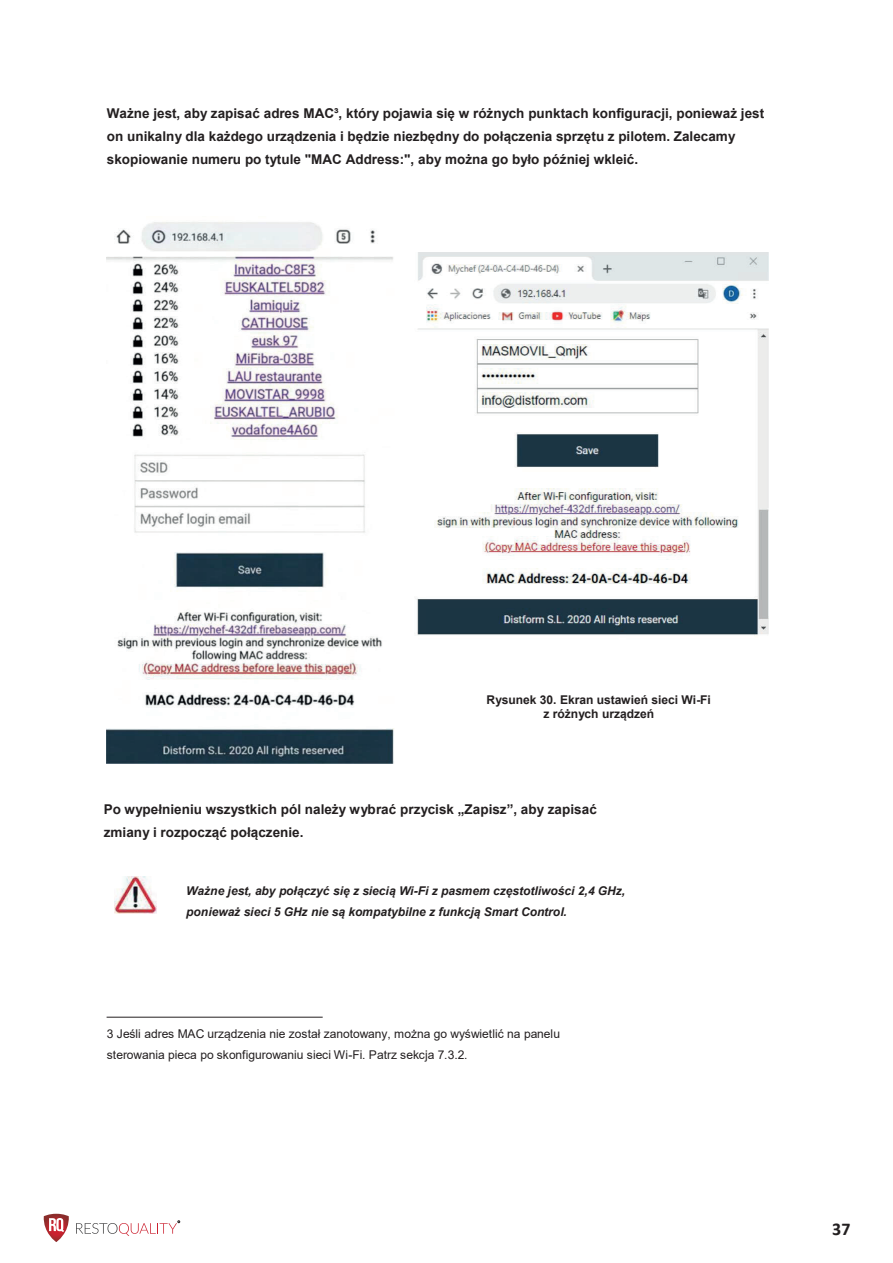
<style>
.page{position:relative;width:893px;height:1263px;background:#fff}
.page>*{position:absolute;margin:0;border:0;box-sizing:border-box;transform-origin:0 0}
.t1{font:700 18px "Calibri";color:#231f20}
.t2{font:700 13.5px/23.2px "Arial";color:#231f20}
.t3{font:12px/21.5px "Arial";letter-spacing:-.005em;color:#231f20}
.t4{font:italic 700 12px/21px "Arial";letter-spacing:-.005em;color:#231f20}
.t5{font:700 12px/13.6px "Arial";letter-spacing:-.005em;color:#231f20;text-align:center}
</style>
<div class="page">
<svg style="left:43px;top:1214px;width:26px;height:28px"></svg>
<svg style="left:76px;top:1221px;width:104px;height:15px"></svg>
<img style="left:107px;top:222px;width:662px;height:542px">
<hr style="left:107px;top:1017px;width:216px;height:1px;background:#231f20">
<img style="left:115px;top:876px;width:41px;height:37px">
<p class="t2" style="left:107px;top:101px;width:659px">Ważne jest, aby zapisać adres MAC³, który pojawia się w różnych punktach konfiguracji, ponieważ jest on unikalny dla każdego urządzenia i będzie niezbędny do połączenia sprzętu z pilotem. Zalecamy skopiowanie numeru po tytule "MAC Address:", aby można go było później wkleić.</p>
<p class="t5" style="left:487px;top:693px;width:226px">Rysunek 30. Ekran ustawień sieci Wi-Fi z różnych urządzeń</p>
<p class="t2" style="left:104px;top:797px;width:495px">Po wypełnieniu wszystkich pól należy wybrać przycisk „Zapisz”, aby zapisać zmiany i rozpocząć połączenie.</p>
<p class="t4" style="left:186px;top:880px;width:440px">Ważne jest, aby połączyć się z siecią Wi-Fi z pasmem częstotliwości 2,4 GHz, ponieważ sieci 5 GHz nie są kompatybilne z funkcją Smart Control.</p>
<p class="t3" style="left:107px;top:1022px;width:455px">3 Jeśli adres MAC urządzenia nie został zanotowany, można go wyświetlić na panelu sterowania pieca po skonfigurowaniu sieci Wi-Fi. Patrz sekcja 7.3.2.</p>
<h1 class="t1" style="left:832px;top:1216px;width:20px">37</h1>
</div>
